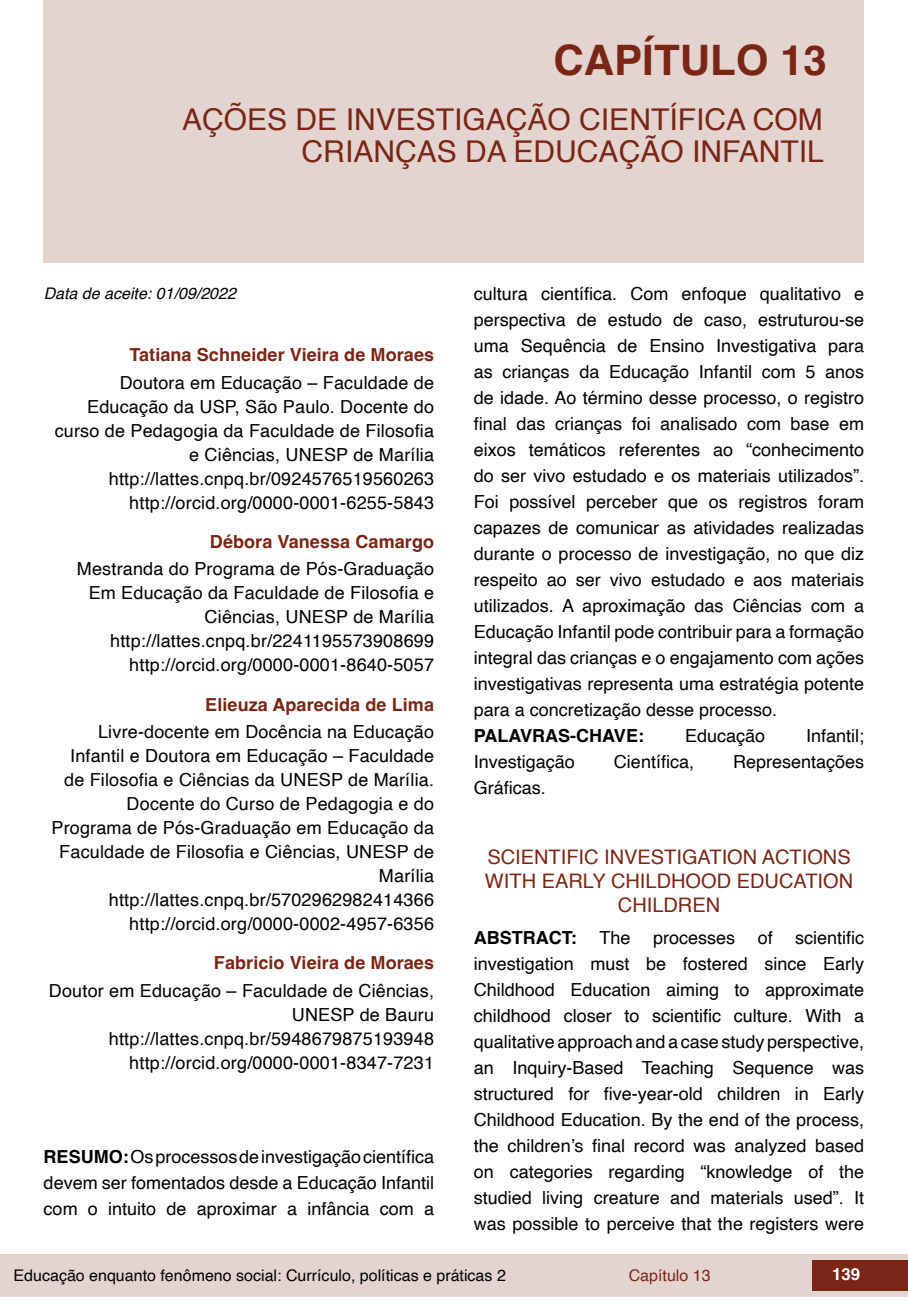
<style>
.page{position:relative;width:908px;height:1304px;background:#fff}
.page>*{position:absolute;margin:0;border:0;box-sizing:border-box;transform-origin:0 0}
.t1{font:700 42px "Helvetica";color:#7a2616}
.t2{font:30px/32px "Helvetica";color:#7a2616;text-align:right}
.t3{font:20px/24px "Helvetica";color:#7a2616;text-align:center}
.t4{font:18px/26px "Helvetica";letter-spacing:.01em;color:#000;text-align:right}
.t5{font:700 18px "Helvetica";letter-spacing:.005em;color:#7a2616}
.t6{font:700 18px "Helvetica";color:#000}
.t7{font:700 16.8px "Helvetica";color:#fff}
.t8{font:16px "Helvetica";color:#000}
.t9{font:italic 16px "Helvetica";color:#000}
.t10{font:16px "Helvetica";color:#7a2616}
.s1{font-weight:700}
</style>
<div class="page">
<div style="left:0;top:1254px;width:906px;height:43px;background:#e4d4d0"></div>
<div style="left:812px;top:1261px;width:95px;height:30px;background:#7a2616"></div>
<div style="left:44px;top:0;width:819px;height:263px;background:#e4d4d0"></div>
<h1 class="t1" style="left:553px;top:35px;width:275px">CAPÍTULO 13</h1>
<h2 class="t2" style="left:182px;top:104px;width:643px">AÇÕES DE INVESTIGAÇÃO CIENTÍFICA COM<br>CRIANÇAS DA EDUCAÇÃO INFANTIL</h2>
<p class="t9" style="left:44px;top:280px;width:194px">Data de aceite: 01/09/2022</p>
<p class="t5" style="left:129px;top:344px;width:306px">Tatiana Schneider Vieira de Moraes</p>
<p class="t4" style="left:55px;top:371px;width:380px;line-height:24px">Doutora em Educação – Faculdade de Educação da USP, São Paulo. Docente do curso de Pedagogia da Faculdade de Filosofia e Ciências, UNESP de Marília http://lattes.cnpq.br/0924576519560263 http://orcid.org/0000-0001-6255-5843</p>
<p class="t5" style="left:210px;top:531px;width:225px">Débora Vanessa Camargo</p>
<p class="t4" style="left:77px;top:558px;width:358px;line-height:24px">Mestranda do Programa de Pós-Graduação Em Educação da Faculdade de Filosofia e Ciências, UNESP de Marília http://lattes.cnpq.br/2241195573908699 http://orcid.org/0000-0001-8640-5057</p>
<p class="t5" style="left:205px;top:693px;width:230px">Elieuza Aparecida de Lima</p>
<p class="t4" style="left:51px;top:720px;width:384px;line-height:24px">Livre-docente em Docência na Educação Infantil e Doutora em Educação – Faculdade de Filosofia e Ciências da UNESP de Marília.<br>Docente do Curso de Pedagogia e do Programa de Pós-Graduação em Educação da Faculdade de Filosofia e Ciências, UNESP de Marília http://lattes.cnpq.br/5702962982414366 http://orcid.org/0000-0002-4957-6356</p>
<p class="t5" style="left:214px;top:952px;width:221px">Fabricio Vieira de Moraes</p>
<p class="t4" style="left:49px;top:979px;width:386px;line-height:24px">Doutor em Educação – Faculdade de Ciências, UNESP de Bauru http://lattes.cnpq.br/5948679875193948 http://orcid.org/0000-0001-8347-7231</p>
<p class="t4" style="left:44px;top:1144px;width:392px;text-align:justify"><span class="s1">RESUMO:</span> Os processos de investigação científica devem ser fomentados desde a Educação Infantil com o intuito de aproximar a infância com a</p>
<p class="t4" style="left:473px;top:281px;width:392px;text-align:justify">cultura científica. Com enfoque qualitativo e perspectiva de estudo de caso, estruturou-se uma Sequência de Ensino Investigativa para as crianças da Educação Infantil com 5 anos de idade. Ao término desse processo, o registro final das crianças foi analisado com base em eixos temáticos referentes ao “conhecimento do ser vivo estudado e os materiais utilizados”.<br>Foi possível perceber que os registros foram capazes de comunicar as atividades realizadas durante o processo de investigação, no que diz respeito ao ser vivo estudado e aos materiais utilizados. A aproximação das Ciências com a Educação Infantil pode contribuir para a formação integral das crianças e o engajamento com ações investigativas representa uma estratégia potente para a concretização desse processo.</p>
<p class="t6" style="left:473px;top:724px;width:172px">PALAVRAS-CHAVE:</p>
<p class="t4" style="left:684px;top:723px;width:82px">Educação</p>
<p class="t4" style="left:805px;top:723px;width:60px">Infantil;</p>
<p class="t4" style="left:473px;top:749px;width:103px">Investigação</p>
<p class="t4" style="left:613px;top:749px;width:82px">Científica,</p>
<p class="t4" style="left:732px;top:749px;width:133px">Representações</p>
<p class="t4" style="left:473px;top:775px;width:74px">Gráficas.</p>
<p class="t3" style="left:484px;top:846px;width:369px">SCIENTIFIC INVESTIGATION ACTIONS<br>WITH EARLY CHILDHOOD EDUCATION<br>CHILDREN</p>
<p class="t4" style="left:473px;top:925px;width:263px"><span class="s1">ABSTRACT:</span> The processes</p>
<p class="t4" style="left:473px;top:925px;width:392px;text-align:justify;text-indent:284px">of scientific investigation must be fostered since Early Childhood Education aiming to approximate childhood closer to scientific culture. With a qualitative approach and a case study perspective, an Inquiry-Based Teaching Sequence was structured for five-year-old children in Early Childhood Education. By the end of the process, the children’s final record was analyzed based on categories regarding “knowledge of the studied living creature and materials used”. It was possible to perceive that the registers were</p>
<p class="t8" style="left:14px;top:1263px;width:493px">Educação enquanto fenômeno social: Currículo, políticas e práticas 2</p>
<p class="t10" style="left:628px;top:1263px;width:83px">Capítulo 13</p>
<p class="t7" style="left:831px;top:1264px;width:30px">139</p>
</div>
